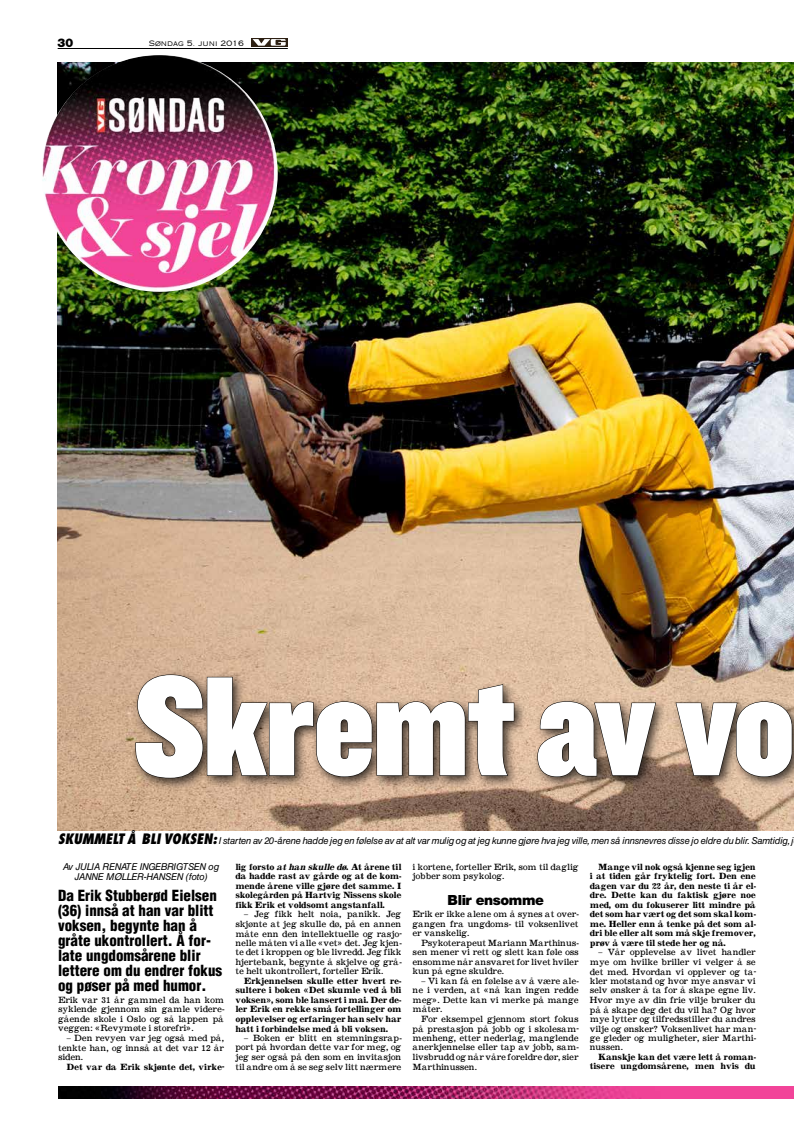
<style>
.page{position:relative;width:794px;height:1134px;background:#fff}
.page>*{position:absolute;margin:0;border:0;box-sizing:border-box;transform-origin:0 0}
.t1{font:147px "Knockout 90 Ultmt Welterwt";color:#fff}
.t2{font:900 15px/15px "Helveticasmall";color:#000}
.t3{font:900 14px "Helvetica Neue LTVG";color:#000}
.t4{font:900 12px "Helvetica Neue LTVG";color:#000}
.t5{font:italic 9.5px/9.5px "Helvetica LT";color:#000;text-align:center}
.t6{font:9.3px/9.5px "Dow News VG Roman";color:#000;text-align:justify}
.t7{font:9.3px/9.5px "Dow News VG Bold";color:#000;text-align:justify}
.t8{font:7.5px "Copperplate Gothic Std 32 AB";color:#000}
.s1{font-family:"Futura VG";font-weight:800;font-stretch:condensed;font-size:14px}
.s2{font-style:italic}
</style>
<div class="page">
<img style="left:58px;top:62px;width:736px;height:769px">
<img style="left:58px;top:1086px;width:736px;height:13px">
<img style="left:42px;top:55px;width:236px;height:237px">
<div style="left:251px;top:38px;width:37px;height:9px;background:#2d2013"></div>
<svg style="left:252px;top:39px;width:34px;height:7px"></svg>
<hr style="left:58px;top:48px;width:230px;height:1px;background:#000">
<div style="left:130px;top:670px;width:664px;height:121px;background:#000;opacity:.75"></div>
<svg style="left:135px;top:675px;width:379px;height:103px"></svg>
<svg style="left:537px;top:701px;width:119px;height:76px"></svg>
<svg style="left:676px;top:701px;width:116px;height:76px"></svg>
<p class="t4" style="left:58px;top:35px;width:17px">30</p>
<p class="t8" style="left:149px;top:39px;width:97px">SØNDAG 5. JUNI 2016</p>
<h1 class="t1" style="left:135px;top:626px;width:661px">Skremt av vo</h1>
<p class="t5" style="left:58px;top:836px;width:737px"><span class="s1">SKUMMELT Å BLI VOKSEN:</span> I starten av 20-årene hadde jeg en følelse av at alt var mulig og at jeg kunne gjøre hva jeg ville, men så innsnevres disse jo eldre du blir. Samtidig, j</p>
<p class="t5" style="left:63px;top:862px;width:157px">Av JULIA RENATE INGEBRIGTSEN og<br>JANNE MØLLER-HANSEN (foto)</p>
<p class="t7" style="left:235px;top:862px;width:167px">lig forsto <span class="s2">athan skulle dø</span>. At årene til da hadde rast av gårde og at de kom&shy;mende årene ville gjøre det samme. I skolegården på Hartvig Nissens skole fikk Erik et voldsomt angstanfall.</p>
<p class="t6" style="left:235px;top:909px;width:168px;text-indent:9px">– Jeg fikk helt noia, panikk. Jeg skjønte at jeg skulle dø, på en annen måte enn den intellektuelle og rasjo&shy;nelle måten vi alle «vet» det. Jeg kjen&shy;te det i kroppen og ble livredd. Jeg fikk hjertebank, begynte å skjelve og grå&shy;te helt ukontrollert, forteller Erik.</p>
<p class="t7" style="left:235px;top:976px;width:167px;text-indent:9px">Erkjennelsen skulle etter hvert re&shy;sultere i boken «Det skumle ved å bli voksen», som ble lansert i mai. Der de&shy;ler Erik en rekke små fortellinger om opplevelser og erfaringer han selv har hatt i forbindelse med å bli voksen.</p>
<p class="t6" style="left:235px;top:1033px;width:168px;text-indent:9px">– Boken er blitt en stemningsrap&shy;port på hvordan dette var for meg, og jeg ser også på den som en invitasjon til andre om å se seg selv litt nærmere</p>
<p class="t7" style="left:590px;top:862px;width:167px;text-indent:9px">Mange vil nok også kjenne seg igjen i at tiden går fryktelig fort. Den ene dagen var du 22 år, den neste ti år el&shy;dre. Dette kan du faktisk gjøre noe med, om du fokuserer litt mindre på det som har vært og det som skal kom&shy;me. Heller enn å tenke på det som al&shy;dri ble eller alt som må skje fremover, prøv å være til stede her og nå.</p>
<p class="t6" style="left:590px;top:947px;width:168px;text-indent:9px">– Vår opplevelse av livet handler mye om hvilke briller vi velger å se det med. Hvordan vi opplever og ta&shy;kler motstand og hvor mye ansvar vi selv ønsker å ta for å skape egne liv.<br>Hvor mye av din frie vilje bruker du på å skape deg det du vil ha? Og hvor mye lytter og tilfredsstiller du andres vilje og ønsker? Voksenlivet har man&shy;ge gleder og muligheter, sier Marthi&shy;nussen.</p>
<p class="t7" style="left:590px;top:1052px;width:167px;text-align:right">Kanskje kan det være lett å roman&shy;tisere ungdomsårene, men hvis du</p>
<p class="t6" style="left:412px;top:862px;width:167px">i kortene, forteller Erik, som til daglig jobber som psykolog.</p>
<h3 class="t3" style="left:447px;top:891px;width:97px">Blir ensomme</h3>
<p class="t6" style="left:412px;top:909px;width:168px">Erik er ikke alene om å synes at over&shy;gangen fra ungdoms- til voksenlivet er vanskelig.</p>
<p class="t6" style="left:412px;top:938px;width:168px;text-indent:9px">Psykoterapeut Mariann Marthinus&shy;sen mener vi rett og slett kan føle oss ensomme når ansvaret for livet hviler kun på egne skuldre.</p>
<p class="t6" style="left:412px;top:976px;width:168px;text-indent:9px">– Vi kan få en følelse av å være ale&shy;ne i verden, at «nå kan ingen redde meg». Dette kan vi merke på mange måter.</p>
<p class="t6" style="left:412px;top:1014px;width:168px;text-indent:9px">For eksempel gjennom stort fokus på prestasjon på jobb og i skolesam&shy;menheng, etter nederlag, manglende anerkjennelse eller tap av jobb, sam&shy;livsbrudd og når våre foreldre dør, sier Marthinussen.</p>
<h2 class="t2" style="left:58px;top:887px;width:166px">Da Erik Stubberød Eielsen (36) innså at han var blitt voksen, begynte han å gråte ukontrollert. Å for&shy;late ungdomsårene blir lettere om du endrer fokus og pøser på med humor.</h2>
<p class="t6" style="left:58px;top:995px;width:168px">Erik var 31 år gammel da han kom syklende gjennom sin gamle videre&shy;gående skole i Oslo og så lappen på veggen: «Revymøte i storefri».</p>
<p class="t6" style="left:58px;top:1033px;width:167px;text-indent:9px">– Den revyen var jeg også med på, tenkte han, og innså at det var 12 år siden.</p>
<p class="t7" style="left:67px;top:1061px;width:159px">Det var da Erik skjønte det, virke-</p>
</div>
